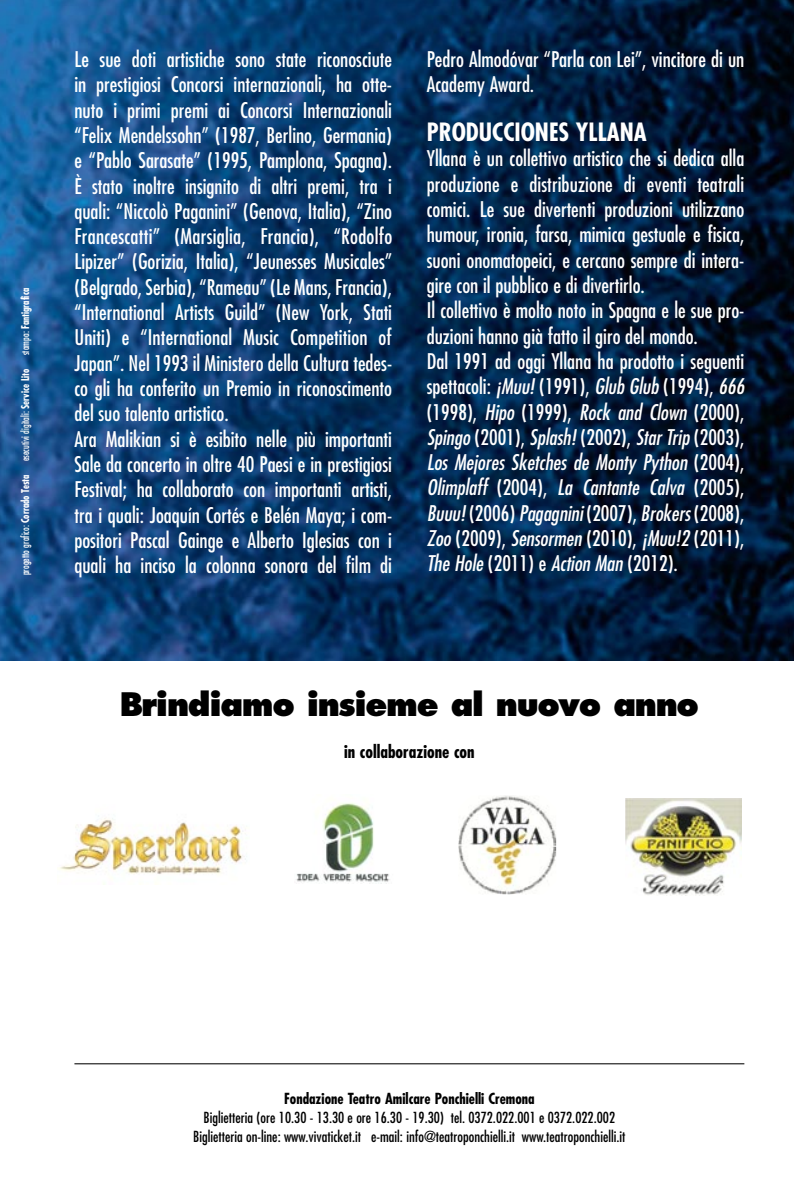
<style>
.page{position:relative;width:794px;height:1191px;background:#fff}
.page>*{position:absolute;margin:0;border:0;box-sizing:border-box;transform-origin:0 0}
.t1{font:800 31.5px "Futura Std";letter-spacing:-.04em;color:#000}
.t2{font:700 condensed 24.5px "Futura Std";color:#fff}
.t3{font:condensed 21px/25.4px "Futura Std";color:#fff}
.t4{font:700 condensed 17.5px "Futura Std";color:#000}
.t5{font:condensed 14.88px/19.2px "Futura Std";color:#000;text-align:center}
.t6{font:700 condensed 14.88px "Futura Std";color:#000}
.t7{font:condensed 10.5px "Futura Std";color:#fff;scale:.93 1}
.t8{font:700 condensed 10.5px "Futura Std";color:#fff;scale:.93 1}
.s1{font-weight:400}
.s2{font-weight:700}
.s3{font-style:italic}
</style>
<div class="page">
<img style="left:0;top:0;width:794px;height:660px">
<img style="left:296px;top:803px;width:94px;height:79px">
<img style="left:59px;top:816px;width:188px;height:59px">
<img style="left:458px;top:795px;width:98px;height:99px">
<img style="left:625px;top:799px;width:116px;height:96px">
<hr style="left:74px;top:1063px;width:670px;height:1px;background:#000">
<p class="t8" style="left:19px;top:355px;width:74px;rotate:-90deg"><span class="s1">stampa:</span> Fantigrafica</p>
<p class="t7" style="left:19px;top:461px;width:101px;rotate:-90deg">esecutivi digitali: <span class="s2">Service Lito</span></p>
<p class="t7" style="left:19px;top:575px;width:110px;rotate:-90deg">progetto grafico: <span class="s2">Corrado Testa</span></p>
<p class="t3" style="left:74px;top:46px;width:319px">Le sue doti artistiche sono state riconosciute in prestigiosi Concorsi internazionali, ha otte&shy;nuto i primi premi ai Concorsi Internazionali “Felix Mendelssohn” (1987, Berlino, Germania) e “Pablo Sarasate” (1995, Pamplona, Spagna).<br>È stato inoltre insignito di altri premi, tra i quali: “Niccolò Paganini” (Genova, Italia), “Zino Francescatti” (Marsiglia, Francia), “Rodolfo Lipizer” (Gorizia, Italia), “Jeunesses Musicales” (Belgrado, Serbia), “Rameau” (Le Mans, Francia), “International Artists Guild” (New York, Stati Uniti) e “International Music Competition of Japan”. Nel 1993 il Ministero della Cultura tedes&shy;co gli ha conferito un Premio in riconoscimento del suo talento artistico.<br>Ara Malikian si è esibito nelle più importanti Sale da concerto in oltre 40 Paesi e in prestigiosi Festival; ha collaborato con importanti artisti, tra i quali: Joaquín Cortés e Belén Maya; i com&shy;positori Pascal Gainge e Alberto Iglesias con i quali ha inciso la colonna sonora del film di</p>
<p class="t3" style="left:427px;top:46px;width:319px">Pedro Almodóvar “Parla con Lei”, vincitore di un<br>Academy Award.</p>
<p class="t2" style="left:427px;top:117px;width:77px">Produccio</p>
<p class="t2" style="left:535px;top:117px;width:111px">nes Yllana</p>
<p class="t3" style="left:427px;top:146px;width:319px">Yllana è un collettivo artistico che si dedica alla produzione e distribuzione di eventi teatrali comici. Le sue divertenti produzioni utilizzano humour, ironia, farsa, mimica gestuale e fisica, suoni onomatopeici, e cercano sempre di intera&shy;gire con il pubblico e di divertirlo.<br>Il collettivo è molto noto in Spagna e le sue pro&shy;duzioni hanno già fatto il giro del mondo.<br>Dal 1991 ad oggi Yllana ha prodotto i seguenti spettacoli: <span class="s3">¡Muu!</span> (1991), <span class="s3">Glub Glub</span> (1994), <span class="s3">666 </span>(1998), <span class="s3">Hipo</span> (1999), <span class="s3">Rock and Clown</span> (2000), <span class="s3">Spingo</span> (2001), <span class="s3">Splash!</span> (2002), <span class="s3">Star Trip</span> (2003), <span class="s3">Los Mejores Sketches de Monty Python</span> (2004), <span class="s3">Olimplaff</span> (2004), <span class="s3">La Cantante Calva</span> (2005), <span class="s3">Buuu!</span> (2006) <span class="s3">Pagagnini</span> (2007), <span class="s3">Brokers</span> (2008), <span class="s3">Zoo</span> (2009), <span class="s3">Sensormen</span> (2010), <span class="s3">¡Muu!2</span> (2011), <span class="s3">The Hole</span> (2011) e <span class="s3">Action Man</span> (2012).</p>
<h1 class="t1" style="left:120px;top:684px;width:581px">Brindiamo insieme al nuovo anno</h1>
<p class="t4" style="left:344px;top:740px;width:132px">in collaborazione con</p>
<p class="t6" style="left:284px;top:1089px;width:252px">Fondazione Teatro Amilcare Ponchielli Cremona</p>
<p class="t5" style="left:193px;top:1107px;width:434px">Biglietteria (ore 10.30 - 13.30 e ore 16.30 - 19.30) tel. 0372.022.001 e 0372.022.002<br>Biglietteria on-line: www.vivaticket.it e-mail: info@teatroponchielli.it www.teatroponchielli.it</p>
</div>
